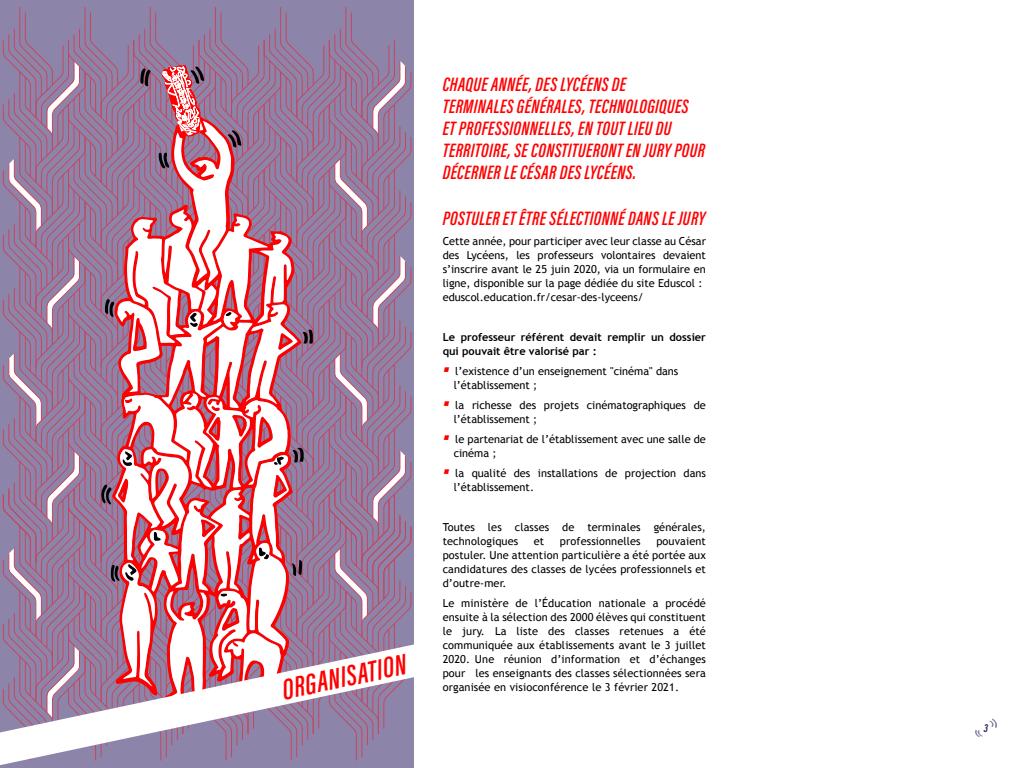
<style>
.page{position:relative;width:1024px;height:768px;background:#fff}
.page>*{position:absolute;margin:0;border:0;box-sizing:border-box;transform-origin:0 0}
.t1{font:italic 600 30px "Acumin Pro Extra Cond";color:#f00}
.t2{font:italic 600 20px/22px "Acumin Pro Extra Cond";letter-spacing:.02em;color:#f00}
.t3{font:italic 700 12px "Acumin Pro Extra Cond";color:#352c6c}
.t4{font:11px/14px "Trebuchet MS";color:#000}
.t5{font:700 11px/14px "Trebuchet MS";color:#000}
.s1{font-family:"Acumin Pro Extra Cond";font-weight:600;font-style:italic;font-size:30px;color:#f00}
</style>
<div class="page">
<svg style="left:989px;top:719px;width:8px;height:9px"></svg>
<svg style="left:975px;top:730px;width:8px;height:7px"></svg>
<div style="left:0;top:0;width:414px;height:768px;background:#8d85a9"></div>
<svg style="left:3px;top:7px;width:408px;height:637px"></svg>
<svg style="left:0;top:644px;width:414px;height:121px"></svg>
<h1 class="t1" style="left:279px;top:672px;width:128px;rotate:-12deg">ORGANISATION</h1>
<h2 class="t2" style="left:443px;top:73px;width:264px">CHAQUE ANNÉE, DES LYCÉENS DE<br>TERMINALES GÉNÉRALES, TECHNOLOGIQUES ET PROFESSIONNELLES, EN TOUT LIEU DU TERRITOIRE, SE CONSTITUERONT EN JURY POUR DÉCERNER LE CÉSAR DES LYCÉENS.</h2>
<h2 class="t2" style="left:443px;top:207px;width:264px">POSTULER ET ÊTRE SÉLECTIONNÉ DANS LE JURY</h2>
<p class="t4" style="left:443px;top:234px;width:265px">Cette année, pour participer avec leur classe au César des Lycéens, les professeurs volontaires devaient s’inscrire avant le 25 juin 2020, via un formulaire en ligne, disponible sur la page dédiée du site Eduscol : eduscol.education.fr/cesar-des-lyceens/</p>
<p class="t5" style="left:443px;top:330px;width:265px">Le professeur référent devait remplir un dossier qui pouvait être valorisé par :</p>
<p class="t4" style="left:454px;top:364px;width:226px;text-indent:-11px"><span class="s1">•</span> l’existence d’un enseignement "cinéma" dans l’établissement ;</p>
<p class="t4" style="left:454px;top:398px;width:254px;text-indent:-11px"><span class="s1">•</span> la richesse des projets cinématographiques de l’établissement ;</p>
<p class="t4" style="left:454px;top:432px;width:254px;text-indent:-11px"><span class="s1">•</span> le partenariat de l’établissement avec une salle de cinéma ;</p>
<p class="t4" style="left:454px;top:466px;width:254px;text-indent:-11px"><span class="s1">•</span> la qualité des installations de projection dans l’établissement.</p>
<p class="t4" style="left:443px;top:520px;width:265px">Toutes les classes de terminales générales, technologiques</p>
<p class="t4" style="left:534px;top:534px;width:12px">et</p>
<p class="t4" style="left:560px;top:534px;width:82px">professionnelles</p>
<p class="t4" style="left:443px;top:534px;width:265px;text-align:justify;text-indent:214px">pouvaient postuler. Une attention particulière a été portée aux candidatures des classes de lycées professionnels et d’outre-mer.</p>
<p class="t4" style="left:443px;top:596px;width:265px;text-align:justify">Le ministère de l’Éducation nationale a procédé ensuite à la sélection des 2000 élèves qui constituent le jury. La liste des classes retenues a été communiquée aux établissements avant le 3 juillet 2020. Une réunion d’information et d’échanges pour les enseignants des classes sélectionnées sera organisée en visioconférence le 3 février 2021.</p>
<p class="t3" style="left:984px;top:721px;width:6px">3</p>
</div>
